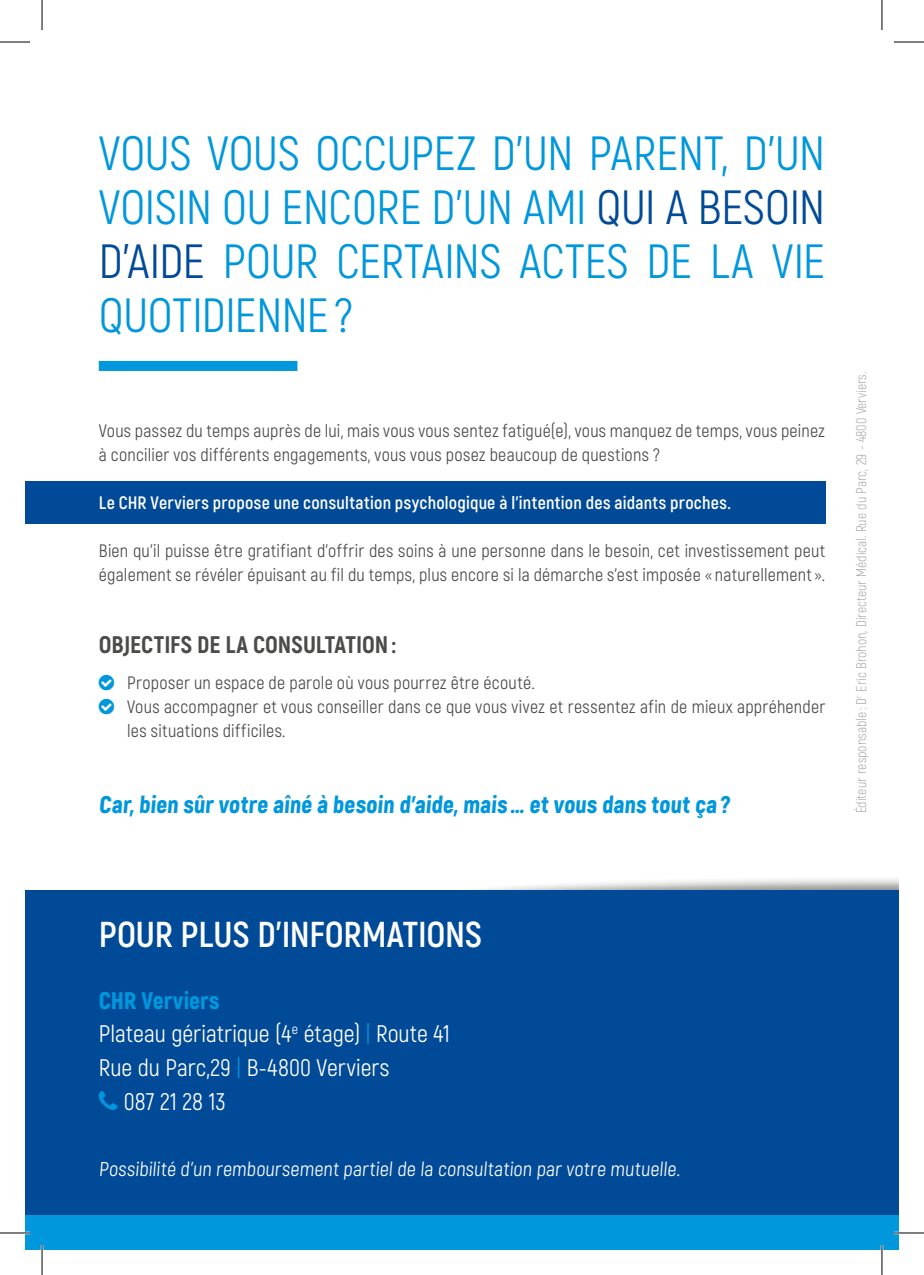
<style>
.page{position:relative;width:924px;height:1275px;background:#fff}
.page>*{position:absolute;margin:0;border:0;box-sizing:border-box;transform-origin:0 0}
.t1{font:48px/54px "Akrobat";letter-spacing:-.005em;color:#0097dc;text-align:justify}
.t2{font:700 36px "Akrobat";letter-spacing:-.005em;color:#fff}
.t3{font:24px "Akrobat";letter-spacing:.005em;color:#fff}
.t4{font:900 24px "Akrobat";color:#0097dc}
.t5{font:800 24px "Akrobat";letter-spacing:-.005em;color:#4b4b4a}
.t6{font:20px "Akrobat";color:#fff}
.t7{font:18px/24px "Akrobat";letter-spacing:.015em;color:#4b4b4a}
.t8{font:700 18px "Akrobat";letter-spacing:.015em;color:#fff}
.t9{font:300 14px "Akrobat";color:#9d9d9d}
.s1{color:#004a97}
.s2{color:#0097dc}
</style>
<div class="page">
<div style="left:442px;top:876px;width:456px;height:50px;background:#1d1d1b;opacity:.5"></div>
<div style="left:25px;top:891px;width:873px;height:359px;background:#004a97"></div>
<div style="left:25px;top:481px;width:799px;height:43px;background:#004a97"></div>
<div style="left:25px;top:1216px;width:873px;height:34px;background:#0097dc"></div>
<div style="left:99px;top:361px;width:198px;height:10px;background:#0097dc"></div>
<hr style="left:0;top:1231px;width:30px;height:3px;background:#fff">
<hr style="left:893px;top:1231px;width:30px;height:3px;background:#fff">
<hr style="left:41px;top:1245px;width:2px;height:30px;background:#fff">
<hr style="left:880px;top:1245px;width:2px;height:30px;background:#fff">
<hr style="left:0;top:42px;width:30px;height:1px;background:#000">
<hr style="left:893px;top:42px;width:30px;height:1px;background:#000">
<hr style="left:0;top:1232px;width:30px;height:1px;background:#000">
<hr style="left:893px;top:1232px;width:30px;height:1px;background:#000">
<hr style="left:42px;top:0;width:1px;height:30px;background:#000">
<hr style="left:42px;top:1245px;width:1px;height:30px;background:#000">
<hr style="left:881px;top:0;width:1px;height:30px;background:#000">
<hr style="left:881px;top:1245px;width:1px;height:30px;background:#000">
<h1 class="t1" style="left:99px;top:127px;width:727px">VOUS VOUS OCCUPEZ D’UN PARENT, D’UN VOISIN OU ENCORE D’UN AMI <span class="s1">QUI A BESOIN D’AIDE</span> POUR CERTAINS ACTES DE LA VIE QUOTIDIENNE ?</h1>
<p class="t7" style="left:99px;top:419px;width:727px">Vous passez du temps auprès de lui, mais vous vous sentez fatigué(e), vous manquez de temps, vous peinez à concilier vos différents engagements, vous vous posez beaucoup de questions ?</p>
<p class="t8" style="left:99px;top:491px;width:633px">Le CHR Verviers propose une consultation psychologique à l’intention des aidants proches.</p>
<p class="t7" style="left:99px;top:539px;width:727px">Bien qu’il puisse être gratifiant d’offrir des soins à une personne dans le besoin, cet investissement peut également se révéler épuisant au fil du temps, plus encore si la démarche s’est imposée «naturellement ».</p>
<h3 class="t5" style="left:99px;top:629px;width:298px">OBJECTIFS DE LA CONSULTATION:</h3>
<p class="t7" style="left:127px;top:670px;width:699px">Proposer un espace de parole où vous pourrez être écouté.<br>Vous accompagner et vous conseiller dans ce que vous vivez et ressentez afin de mieux appréhender les situations difficiles.</p>
<h3 class="t4" style="left:99px;top:788px;width:635px">Car, bien sûr votre aîné à besoin d’aide, mais… et vous dans tout ça ?</h3>
<p class="t9" style="left:852px;top:813px;width:443px;rotate:-90deg">Éditeur responsable : D<sup>r</sup> Eric Brohon, Directeur Médical. Rue du Parc, 29 - 4800 Verviers.</p>
<h2 class="t2" style="left:99px;top:911px;width:384px">POUR PLUS D’INFORMATIONS</h2>
<h3 class="t4" style="left:99px;top:984px;width:122px">CHR Verviers</h3>
<h3 class="t3" style="left:99px;top:1019px;width:352px">Plateau gériatrique (4<sup>e</sup> étage) <span class="s2">|</span> Route 41</h3>
<h3 class="t3" style="left:99px;top:1053px;width:292px">Rue du Parc,29 <span class="s2">|</span> B-4800 Verviers</h3>
<h3 class="t3" style="left:124px;top:1087px;width:103px">087 21 28 13</h3>
<p class="t6" style="left:99px;top:1157px;width:584px">Possibilité d’un remboursement partiel de la consultation par votre mutuelle.</p>
</div>
